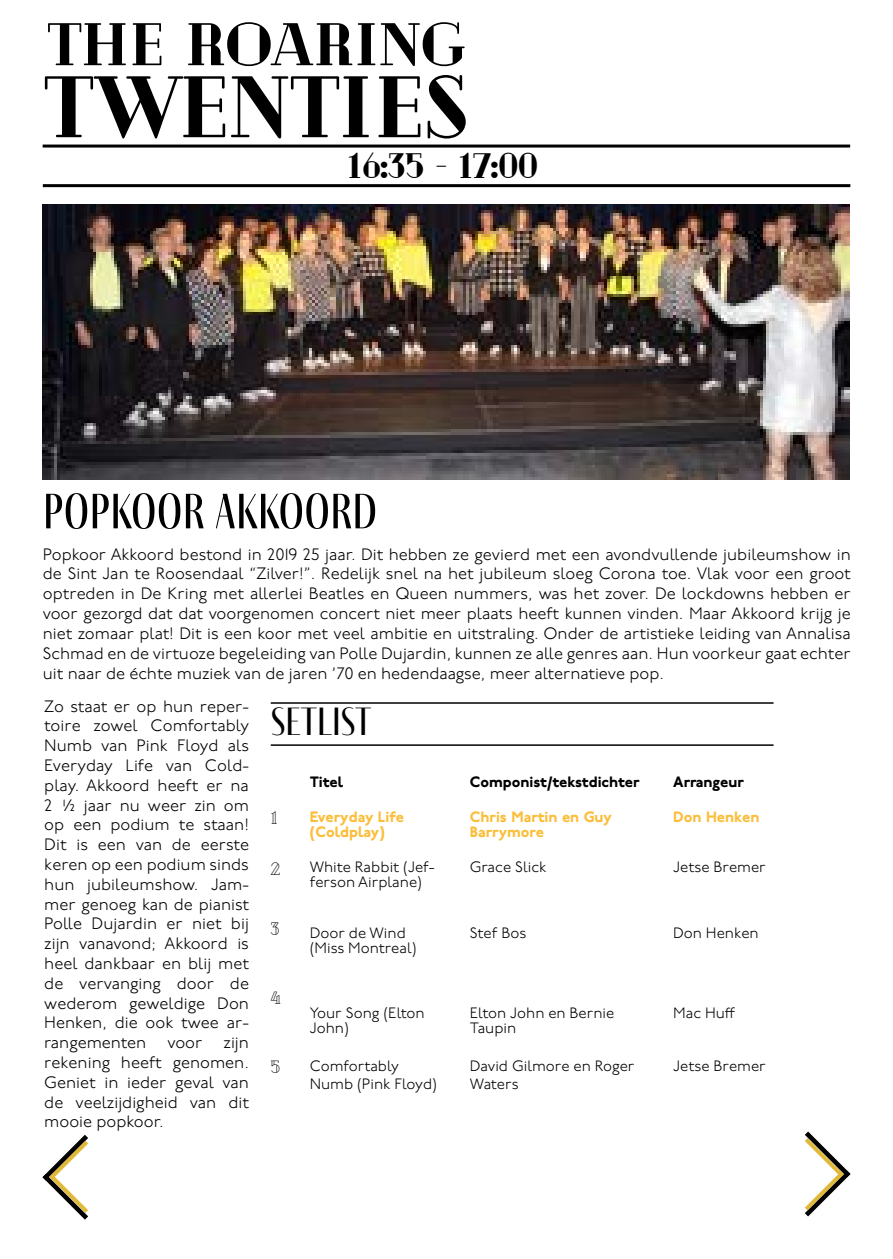
<style>
.page{position:relative;width:893px;height:1259px;background:#fff}
.page>*{position:absolute;margin:0;border:0;box-sizing:border-box;transform-origin:0 0}
.t1{font:900 87px "Cheque";color:#000}
.t2{font:900 60px "Cheque";letter-spacing:-.01em;color:#000}
.t3{font:51px "Fino Sans";color:#000}
.t4{font:40.5px "Fino Sans";color:#000}
.t5{font:900 36px "Cheque";color:#000}
.t6{font:18px "Cheque";color:#000}
.t7{font:300 16.5px/19.8px "P22 Underground";color:#000;text-align:justify}
.t8{font:300 15px/15px "P22 Underground";color:#000}
.t9{font:800 15px/15px "P22 Underground";color:#fbbe3a}
.t10{font:800 15px "P22 Underground";color:#000}
</style>
<div class="page">
<svg style="left:805px;top:1131px;width:45px;height:85px"></svg>
<svg style="left:43px;top:1134px;width:45px;height:85px"></svg>
<hr style="left:43px;top:184px;width:807px;height:3px;background:#000">
<hr style="left:43px;top:145px;width:807px;height:3px;background:#000">
<hr style="left:271px;top:744px;width:503px;height:2px;background:#000">
<hr style="left:271px;top:702px;width:503px;height:2px;background:#000">
<img style="left:43px;top:204px;width:806px;height:276px">
<h2 class="t2" style="left:48px;top:11px;width:419px">THE ROARING</h2>
<h1 class="t1" style="left:45px;top:58px;width:425px">TWENTIES</h1>
<h3 class="t5" style="left:348px;top:145px;width:192px">16:35 - 17:00</h3>
<h3 class="t3" style="left:43px;top:482px;width:336px">POPKOOR AKKOORD</h3>
<p class="t7" style="left:43px;top:545px;width:809px">Popkoor Akkoord bestond in 2019 25 jaar. Dit hebben ze gevierd met een avondvullende jubileumshow in de Sint Jan te Roosendaal “Zilver!”. Redelijk snel na het jubileum sloeg Corona toe. Vlak voor een groot optreden in De Kring met allerlei Beatles en Queen nummers, was het zover. De lockdowns hebben er voor gezorgd dat dat voorgenomen concert niet meer plaats heeft kunnen vinden. Maar Akkoord krijg je niet zomaar plat! Dit is een koor met veel ambitie en uitstraling. Onder de artistieke leiding van Annalisa Schmad en de virtuoze begeleiding van Polle Dujardin, kunnen ze alle genres aan. Hun voorkeur gaat echter uit naar de échte muziek van de jaren ’70 en hedendaagse, meer alternatieve pop.</p>
<p class="t7" style="left:44px;top:696px;width:206px">Zo staat er op hun reper&shy;toire zowel Comfortably Numb van Pink Floyd als Everyday Life van Cold&shy;play. Akkoord heeft er na 2 ½ jaar nu weer zin om op een podium te staan!<br>Dit is een van de eerste keren op een podium sinds hun jubileumshow. Jam&shy;mer genoeg kan de pianist Polle Dujardin er niet bij zijn vanavond; Akkoord is heel dankbaar en blij met de vervanging door de wederom geweldige Don Henken, die ook twee ar&shy;rangementen</p>
<h3 class="t4" style="left:271px;top:698px;width:102px">SETLIST</h3>
<p class="t10" style="left:310px;top:773px;width:35px">Titel</p>
<p class="t10" style="left:470px;top:773px;width:171px">Componist/tekstdichter</p>
<p class="t10" style="left:673px;top:773px;width:72px">Arrangeur</p>
<p class="t9" style="left:310px;top:810px;width:96px">Everyday Life (Coldplay)</p>
<p class="t9" style="left:470px;top:810px;width:144px">Chris Martin en Guy<br>Barrymore</p>
<p class="t9" style="left:673px;top:810px;width:88px">Don Henken</p>
<p class="t8" style="left:310px;top:860px;width:127px">White Rabbit (Jef&shy;ferson Airplane)</p>
<p class="t8" style="left:470px;top:860px;width:78px">Grace Slick</p>
<p class="t8" style="left:673px;top:860px;width:94px">Jetse Bremer</p>
<p class="t8" style="left:310px;top:925px;width:108px">Door de Wind (Miss Montreal)</p>
<p class="t8" style="left:470px;top:925px;width:58px">Stef Bos</p>
<p class="t8" style="left:673px;top:925px;width:87px">Don Henken</p>
<p class="t6" style="left:271px;top:807px;width:9px">1</p>
<p class="t6" style="left:271px;top:858px;width:11px">2</p>
<p class="t6" style="left:271px;top:918px;width:10px">3</p>
<p class="t6" style="left:271px;top:987px;width:12px">4</p>
<p class="t8" style="left:310px;top:1006px;width:116px">Your Song (Elton<br>John)</p>
<p class="t8" style="left:470px;top:1006px;width:146px">Elton John en Bernie<br>Taupin</p>
<p class="t8" style="left:673px;top:1006px;width:64px">Mac Huff</p>
<p class="t8" style="left:310px;top:1057px;width:129px;line-height:18px">Comfortably<br>Numb (Pink Floyd)</p>
<p class="t8" style="left:470px;top:1057px;width:166px;line-height:18px">David Gilmore en Roger<br>Waters</p>
<p class="t8" style="left:673px;top:1059px;width:94px">Jetse Bremer</p>
<p class="t7" style="left:44px;top:1033px;width:206px;text-indent:179px">zijn rekening heeft genomen.<br>Geniet in ieder geval van de veelzijdigheid van dit mooie popkoor.</p>
<p class="t7" style="left:167px;top:1033px;width:36px">voor</p>
<p class="t6" style="left:271px;top:1056px;width:11px">5</p>
</div>
